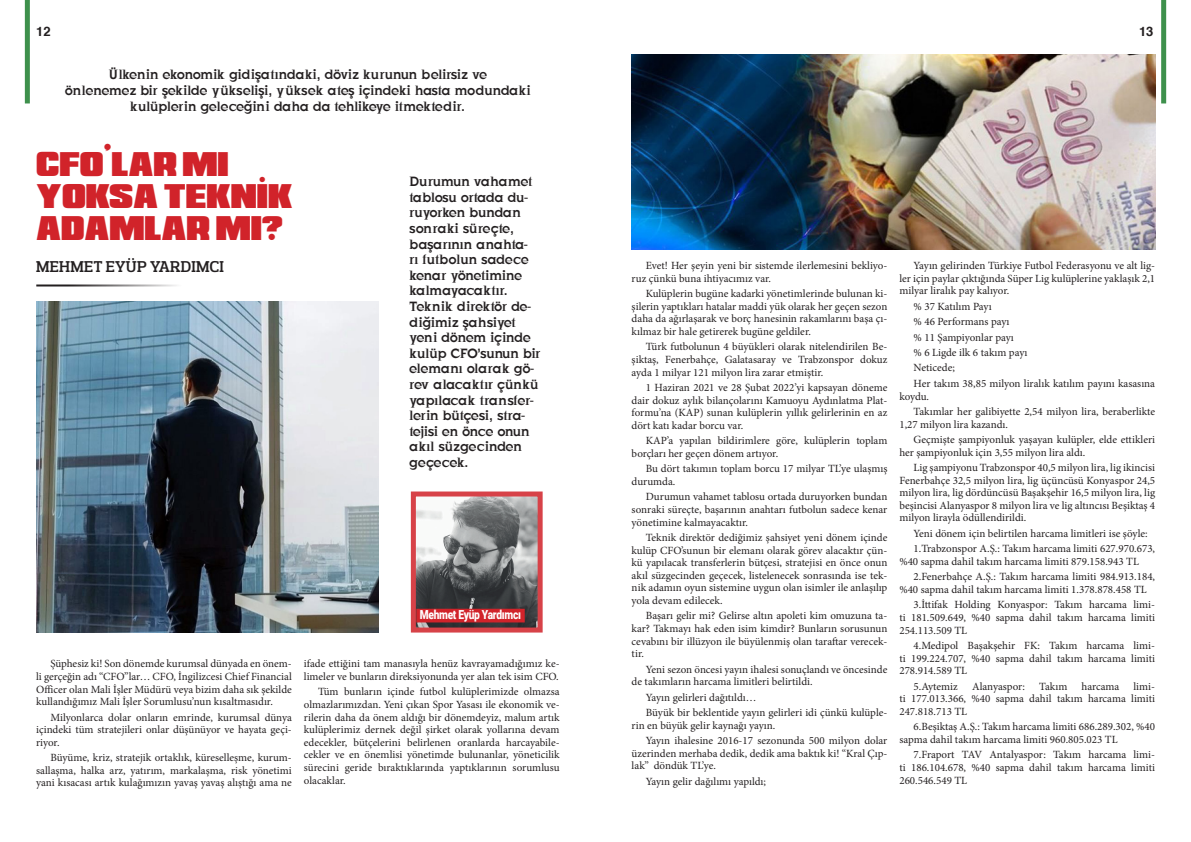
<style>
.page{position:relative;width:1191px;height:842px;background:#fff}
.page>*{position:absolute;margin:0;border:0;box-sizing:border-box;transform-origin:0 0}
.t1{font:29.4px/32.3px "Republica Minor";color:#d1232a}
.t2{font:600 16px "Prelo Slab";letter-spacing:.015em;color:#231f20}
.t3{font:13px/15.6px "Just Old Fashion";color:#231f20}
.t4{font:700 13px "Helvetica";color:#231f20}
.t5{font:900 12.5px "Roboto";letter-spacing:-.03em;color:#fff;scale:.82 1}
.t6{font:11px/12.6px "Minion Pro";color:#231f20;text-align:justify}
</style>
<div class="page">
<div style="left:25px;top:0;width:5px;height:103px;background:#3e904c"></div>
<div style="left:1161px;top:0;width:5px;height:103px;background:#3e904c"></div>
<img style="left:631px;top:55px;width:524px;height:194px">
<hr style="left:36px;top:284px;width:172px;height:2px;background:#231f20">
<img style="left:36px;top:302px;width:343px;height:330px">
<img style="left:417px;top:497px;width:119px;height:129px">
<div style="left:411px;top:491px;width:131px;height:141px;border:5px solid #d1232a"></div>
<div style="left:416px;top:609px;width:109px;height:13px;background:#d1232a"></div>
<p class="t4" style="left:36px;top:21px;width:16px">12</p>
<p class="t4" style="left:1139px;top:21px;width:16px">13</p>
<p class="t3" style="left:109px;top:67px;width:379px">Ülkenin ekonomik gidişatındaki, döviz kurunun belirsiz ve</p>
<p class="t3" style="left:65px;top:82px;width:467px">önlenemez bir şekilde yükselişi, yüksek ateş içindeki hasta modundaki</p>
<p class="t3" style="left:130px;top:98px;width:337px">kulüplerin geleceğini daha da tehlikeye itmektedir.</p>
<p class="t1" style="left:36px;top:147px;width:194px">CFO’LAR MI</p>
<p class="t1" style="left:36px;top:179px;width:258px">YOKSA TEKNIK<br>ADAMLAR MI?</p>
<p class="t2" style="left:36px;top:257px;width:189px">MEHMET EYÜP YARDIMCI</p>
<p class="t3" style="left:409px;top:174px;width:124px">Durumun vahamet tablosu ortada du&shy;ruyorken bundan sonraki süreçte, başarının anahta&shy;rı futbolun sadece kenar yönetimine kalmayacaktır.</p>
<p class="t3" style="left:409px;top:298px;width:133px">Teknik direktör de&shy;diğimiz şahsiyet yeni dönem içinde kulüp CFO’sunun bir elemanı olarak gö&shy;rev alacaktır çünkü yapılacak transfer&shy;lerin bütçesi, stra&shy;tejisi en önce onun akıl süzgecinden geçecek.</p>
<p class="t5" style="left:420px;top:606px;width:125px">Mehmet Eyüp Yardımcı</p>
<p class="t6" style="left:36px;top:657px;width:257px;text-indent:14px">Şüphesiz ki! Son dönemde kurumsal dünyada en önem&shy;li gerçeğin adı “CFO”lar… CFO, İngilizcesi Chief Financial Officer olan Mali İşler Müdürü veya bizim daha sık şekilde kullandığımız Mali İşler Sorumlusu’nun kısaltmasıdır.</p>
<p class="t6" style="left:36px;top:711px;width:257px;text-indent:14px">Milyonlarca dolar onların emrinde, kurumsal dünya içindeki tüm stratejileri onlar düşünüyor ve hayata geçi&shy;riyor.</p>
<p class="t6" style="left:36px;top:751px;width:257px;text-indent:14px">Büyüme, kriz, stratejik ortaklık, küreselleşme, kurum&shy;sallaşma, halka arz, yatırım, markalaşma, risk yönetimi yani kısacası artık kulağımızın yavaş yavaş alıştığı ama ne</p>
<p class="t6" style="left:304px;top:657px;width:257px">ifade ettiğini tam manasıyla henüz kavrayamadığımız ke&shy;limeler ve bunların direksiyonunda yer alan tek isim CFO.</p>
<p class="t6" style="left:304px;top:686px;width:257px;text-indent:14px">Tüm bunların içinde futbol kulüplerimizde olmazsa olmazlarımızdan. Yeni çıkan Spor Yasası ile ekonomik ve&shy;rilerin daha da önem aldığı bir dönemdeyiz, malum artık kulüplerimiz dernek değil şirket olarak yollarına devam edecekler, bütçelerini belirlenen oranlarda harcayabile&shy;cekler ve en önemlisi yönetimde bulunanlar, yöneticilik sürecini geride bıraktıklarında yaptıklarının sorumlusu olacaklar.</p>
<p class="t6" style="left:631px;top:259px;width:257px;text-indent:14px">Evet! Her şeyin yeni bir sistemde ilerlemesini bekliyo&shy;ruz çünkü buna ihtiyacımız var.</p>
<p class="t6" style="left:631px;top:287px;width:257px;text-indent:14px">Kulüplerin bugüne kadarki yönetimlerinde bulunan ki&shy;şilerin yaptıkları hatalar maddi yük olarak her geçen sezon daha da ağırlaşarak ve borç hanesinin rakamlarını başa çı&shy;kılmaz bir hale getirerek bugüne geldiler.</p>
<p class="t6" style="left:631px;top:341px;width:257px;text-indent:14px">Türk futbolunun 4 büyükleri olarak nitelendirilen Be&shy;şiktaş, Fenerbahçe, Galatasaray ve Trabzonspor dokuz ayda 1 milyar 121 milyon lira zarar etmiştir.</p>
<p class="t6" style="left:631px;top:381px;width:257px;text-indent:14px">1 Haziran 2021 ve 28 Şubat 2022’yi kapsayan döneme dair dokuz aylık bilançolarını Kamuoyu Aydınlatma Plat&shy;formu’na (KAP) sunan kulüplerin yıllık gelirlerinin en az dört katı kadar borcu var.</p>
<p class="t6" style="left:631px;top:434px;width:257px;text-indent:14px">KAP’a yapılan bildirimlere göre, kulüplerin toplam borçları her geçen dönem artıyor.</p>
<p class="t6" style="left:631px;top:462px;width:257px;text-indent:14px">Bu dört takımın toplam borcu 17 milyar TL’ye ulaşmış durumda.</p>
<p class="t6" style="left:631px;top:490px;width:257px;text-indent:14px">Durumun vahamet tablosu ortada duruyorken bundan sonraki süreçte, başarının anahtarı futbolun sadece kenar yönetimine kalmayacaktır.</p>
<p class="t6" style="left:631px;top:531px;width:257px;text-indent:14px">Teknik direktör dediğimiz şahsiyet yeni dönem içinde kulüp CFO’sunun bir elemanı olarak görev alacaktır çün&shy;kü yapılacak transferlerin bütçesi, stratejisi en önce onun akıl süzgecinden geçecek, listelenecek sonrasında ise tek&shy;nik adamın oyun sistemine uygun olan isimler ile anlaşılıp yola devam edilecek.</p>
<p class="t6" style="left:631px;top:610px;width:257px;text-indent:14px">Başarı gelir mi? Gelirse altın apoleti kim omuzuna ta&shy;kar? Takmayı hak eden isim kimdir? Bunların sorusunun cevabını bir illüzyon ile büyülenmiş olan taraftar verecek&shy;tir.</p>
<p class="t6" style="left:631px;top:663px;width:257px;text-indent:14px">Yeni sezon öncesi yayın ihalesi sonuçlandı ve öncesinde de takımların harcama limitleri belirtildi.</p>
<p class="t6" style="left:646px;top:691px;width:112px">Yayın gelirleri dağıtıldı…</p>
<p class="t6" style="left:631px;top:706px;width:257px;text-indent:14px">Büyük bir beklentide yayın gelirleri idi çünkü kulüple&shy;rin en büyük gelir kaynağı yayın.</p>
<p class="t6" style="left:631px;top:734px;width:257px;text-indent:14px">Yayın ihalesine 2016-17 sezonunda 500 milyon dolar üzerinden merhaba dedik, dedik ama baktık ki! “Kral Çıp&shy;lak” döndük TL’ye.</p>
<p class="t6" style="left:646px;top:775px;width:122px">Yayın gelir dağılımı yapıldı;</p>
<p class="t6" style="left:899px;top:259px;width:257px;text-indent:14px">Yayın gelirinden Türkiye Futbol Federasyonu ve alt lig&shy;ler için paylar çıktığında Süper Lig kulüplerine yaklaşık 2,1 milyar liralık pay kalıyor.</p>
<p class="t6" style="left:913px;top:300px;width:80px">% 37 Katılım Payı</p>
<p class="t6" style="left:913px;top:315px;width:97px">% 46 Performans payı</p>
<p class="t6" style="left:913px;top:331px;width:102px">% 11 Şampiyonlar payı</p>
<p class="t6" style="left:913px;top:346px;width:115px">% 6 Ligde ilk 6 takım payı</p>
<p class="t6" style="left:913px;top:362px;width:43px">Neticede;</p>
<p class="t6" style="left:899px;top:377px;width:257px;text-indent:14px">Her takım 38,85 milyon liralık katılım payını kasasına koydu.</p>
<p class="t6" style="left:899px;top:405px;width:257px;text-indent:14px">Takımlar her galibiyette 2,54 milyon lira, beraberlikte<br>1,27 milyon lira kazandı.</p>
<p class="t6" style="left:899px;top:433px;width:257px;text-indent:14px">Geçmişte şampiyonluk yaşayan kulüpler, elde ettikleri her şampiyonluk için 3,55 milyon lira aldı.</p>
<p class="t6" style="left:899px;top:461px;width:257px;text-indent:14px">Lig şampiyonu Trabzonspor 40,5 milyon lira, lig ikincisi Fenerbahçe 32,5 milyon lira, lig üçüncüsü Konyaspor 24,5 milyon lira, lig dördüncüsü Başakşehir 16,5 milyon lira, lig beşincisi Alanyaspor 8 milyon lira ve lig altıncısı Beşiktaş 4 milyon lirayla ödüllendirildi.</p>
<p class="t6" style="left:913px;top:527px;width:235px">Yeni dönem için belirtilen harcama limitleri ise şöyle:</p>
<p class="t6" style="left:899px;top:542px;width:257px;text-indent:14px">1.Trabzonspor A.Ş.: Takım harcama limiti 627.970.673, %40 sapma dahil takım harcama limiti 879.158.943 TL</p>
<p class="t6" style="left:899px;top:570px;width:257px;text-indent:14px">2.Fenerbahçe A.Ş.: Takım harcama limiti 984.913.184, %40 sapma dahil takım harcama limiti 1.378.878.458 TL</p>
<p class="t6" style="left:899px;top:599px;width:257px;text-indent:14px">3.İttifak Holding Konyaspor: Takım harcama limi&shy;ti 181.509.649, %40 sapma dahil takım harcama limiti 254.113.509 TL</p>
<p class="t6" style="left:899px;top:639px;width:257px;text-indent:14px">4.Medipol Başakşehir FK: Takım harcama limi&shy;ti 199.224.707, %40 sapma dahil takım harcama limiti 278.914.589 TL</p>
<p class="t6" style="left:913px;top:680px;width:46px">5.Aytemiz</p>
<p class="t6" style="left:972px;top:680px;width:54px">Alanyaspor:</p>
<p class="t6" style="left:1039px;top:680px;width:30px">Takım</p>
<p class="t6" style="left:1081px;top:680px;width:39px">harcama</p>
<p class="t6" style="left:899px;top:680px;width:257px;text-indent:234px">limi&shy;ti 177.013.366, %40 sapma dahil takım harcama limiti 247.818.713 TL</p>
<p class="t6" style="left:899px;top:720px;width:257px;text-indent:14px">6.Beşiktaş A.Ş.: Takım harcama limiti 686.289.302, %40 sapma dahil takım harcama limiti 960.805.023 TL</p>
<p class="t6" style="left:899px;top:748px;width:257px;text-indent:14px">7.Fraport TAV Antalyaspor: Takım harcama limi&shy;ti 186.104.678, %40 sapma dahil takım harcama limiti 260.546.549 TL</p>
</div>
